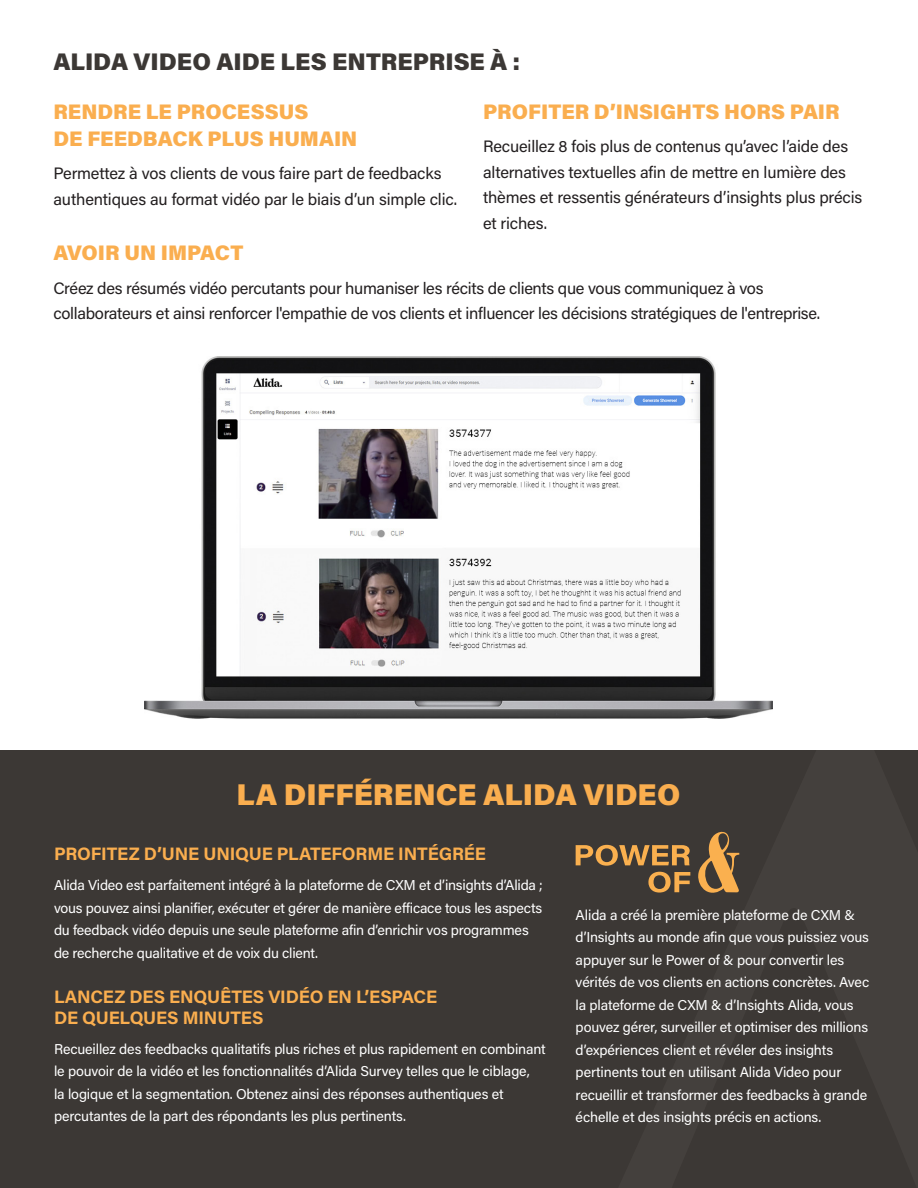
<style>
.page{position:relative;width:918px;height:1188px;background:#fff}
.page>*{position:absolute;margin:0;border:0;box-sizing:border-box;transform-origin:0 0}
.Inline_header{font:900 30px "Acumin Pro";color:#faae4f}
.Inline_header-2{font:900 24px "Acumin Pro";color:#3c3835}
.Inline_header-3{font:900 21px/27px "Acumin Pro";color:#faae4f}
.Inline_header-4{font:700 18px/21px "Acumin Pro";letter-spacing:-.01em;color:#faae4f}
.Inline_header-5{font:16.5px/25.5px "Acumin Pro";letter-spacing:-.015em;color:#231f20}
.Bulleted_list{font:14.25px/22.5px "Acumin Pro";letter-spacing:-.01em;color:#fff}
.Inline_header-6{font:14.25px/22.5px "Acumin Pro";letter-spacing:-.015em;color:#fff}
</style>
<div class="page">
<div style="left:0;top:751px;width:918px;height:437px;background:#3c3835"></div>
<svg style="left:698px;top:832px;width:41px;height:61px"></svg>
<svg style="left:576px;top:845px;width:114px;height:21px"></svg>
<svg style="left:648px;top:872px;width:42px;height:21px"></svg>
<img style="left:144px;top:356px;width:629px;height:362px">
<p class="Inline_header-2" style="left:53px;top:45px;width:468px">ALIDA VIDEO AIDE LES ENTREPRISE À :</p>
<p class="Inline_header-3" style="left:483px;top:97px;width:358px">PROFITER D’INSIGHTS HORS PAIR</p>
<p class="Inline_header-5" style="left:483px;top:133px;width:381px">Recueillez 8 fois plus de contenus qu’avec l’aide des alternatives textuelles afin de mettre en lumière des thèmes et ressentis générateurs d’insights plus précis et riches.</p>
<p class="Inline_header-3" style="left:53px;top:97px;width:305px">RENDRE LE PROCESSUS<br>DE FEEDBACK PLUS HUMAIN</p>
<p class="Inline_header-5" style="left:53px;top:160px;width:405px">Permettez à vos clients de vous faire part de feedbacks authentiques au format vidéo par le biais d’un simple clic.</p>
<p class="Inline_header-3" style="left:53px;top:238px;width:191px">AVOIR UN IMPACT</p>
<p class="Inline_header-5" style="left:53px;top:275px;width:768px">Créez des résumés vidéo percutants pour humaniser les récits de clients que vous communiquez à vos collaborateurs et ainsi renforcer l'empathie de vos clients et influencer les décisions stratégiques de l'entreprise.</p>
<p class="Inline_header" style="left:237px;top:773px;width:445px">LA DIFFÉRENCE ALIDA VIDEO</p>
<p class="Inline_header-4" style="left:54px;top:842px;width:433px">PROFITEZ D’UNE UNIQUE PLATEFORME INTÉGRÉE</p>
<p class="Inline_header-6" style="left:54px;top:873px;width:490px">Alida Video est parfaitement intégré à la plateforme de CXM et d’insights d’Alida ; vous pouvez ainsi planifier, exécuter et gérer de manière efficace tous les aspects du feedback vidéo depuis une seule plateforme afin d’enrichir vos programmes de recherche qualitative et de voix du client.</p>
<p class="Inline_header-4" style="left:54px;top:986px;width:385px">LANCEZ DES ENQUÊTES VIDÉO EN L’ESPACE<br>DE QUELQUES MINUTES</p>
<p class="Bulleted_list" style="left:54px;top:1037px;width:493px">Recueillez des feedbacks qualitatifs plus riches et plus rapidement en combinant le pouvoir de la vidéo et les fonctionnalités d’Alida Survey telles que le ciblage,<br>la logique et la segmentation. Obtenez ainsi des réponses authentiques et percutantes de la part des répondants les plus pertinents.</p>
<p class="Bulleted_list" style="left:576px;top:903px;width:295px">Alida a créé la première plateforme de CXM &amp; d’Insights au monde afin que vous puissiez vous appuyer sur le Power of &amp; pour convertir les vérités de vos clients en actions concrètes. Avec la plateforme de CXM &amp; d’Insights Alida, vous pouvez gérer, surveiller et optimiser des millions d’expériences client et révéler des insights pertinents tout en utilisant Alida Video pour recueillir et transformer des feedbacks à grande échelle et des insights précis en actions.</p>
</div>
